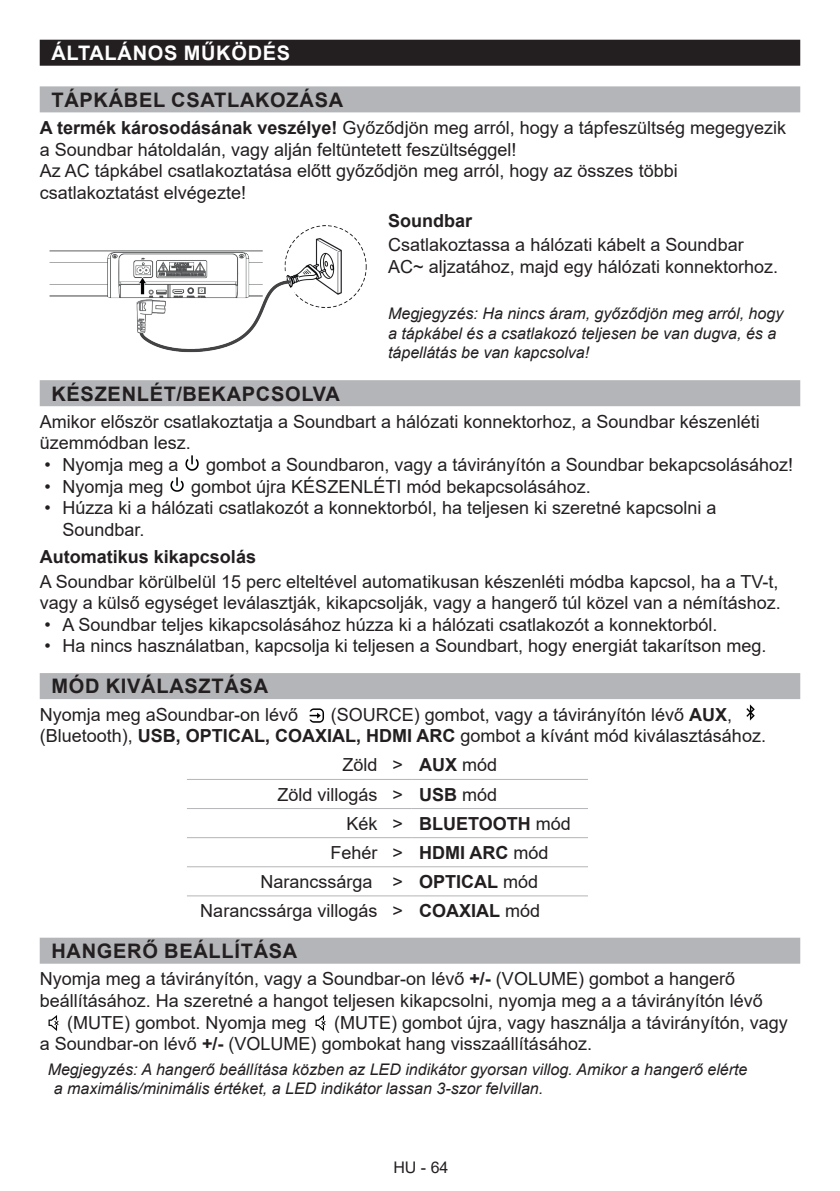
<style>
.page{position:relative;width:840px;height:1191px;background:#fff}
.page>*{position:absolute;margin:0;border:0;box-sizing:border-box;transform-origin:0 0}
.t1{font:700 20px "Arial";letter-spacing:.035em;color:#231f20}
.t2{font:700 20px "Arial";letter-spacing:.035em;color:#fff}
.t3{font:18px/21.6px "Arial";color:#231f20}
.t4{font:700 18px "Arial";color:#231f20}
.t5{font:italic 16px/19.2px "Arial";color:#231f20}
.t6{font:16px "Arial";color:#231f20}
.s1{font-weight:700}
.s2{font-weight:400}
</style>
<div class="page">
<div style="left:40px;top:40px;width:759px;height:26px;background:#231f20"></div>
<div style="left:40px;top:86px;width:759px;height:26px;background:#b4b5b8"></div>
<div style="left:40px;top:380px;width:759px;height:26px;background:#b4b5b8"></div>
<div style="left:40px;top:673px;width:759px;height:26px;background:#b4b5b8"></div>
<div style="left:40px;top:937px;width:759px;height:26px;background:#b4b5b8"></div>
<img style="left:49px;top:225px;width:318px;height:128px">
<img style="left:185px;top:455px;width:14px;height:16px">
<img style="left:170px;top:477px;width:14px;height:15px">
<img style="left:309px;top:708px;width:15px;height:15px">
<img style="left:746px;top:704px;width:9px;height:16px">
<hr style="left:187px;top:779px;width:224px;height:1px;background:#b4b5b8">
<hr style="left:411px;top:779px;width:241px;height:1px;background:#b4b5b8">
<hr style="left:187px;top:808px;width:224px;height:1px;background:#b4b5b8">
<hr style="left:411px;top:808px;width:241px;height:1px;background:#b4b5b8">
<hr style="left:187px;top:837px;width:224px;height:1px;background:#b4b5b8">
<hr style="left:411px;top:837px;width:241px;height:1px;background:#b4b5b8">
<hr style="left:187px;top:866px;width:224px;height:1px;background:#b4b5b8">
<hr style="left:411px;top:866px;width:241px;height:1px;background:#b4b5b8">
<hr style="left:187px;top:895px;width:224px;height:1px;background:#b4b5b8">
<hr style="left:411px;top:895px;width:241px;height:1px;background:#b4b5b8">
<img style="left:48px;top:1015px;width:11px;height:16px">
<img style="left:315px;top:1015px;width:11px;height:16px">
<img style="left:588px;top:779px;width:64px;height:117px">
<p class="t2" style="left:51px;top:39px;width:240px">ÁLTALÁNOS MŰKÖDÉS</p>
<p class="t1" style="left:51px;top:86px;width:293px">TÁPKÁBEL CSATLAKOZÁSA</p>
<p class="t3" style="left:40px;top:117px;width:747px"><span class="s1">A termék károsodásának veszélye!</span> Győződjön meg arról, hogy a tápfeszültség megegyezik a Soundbar hátoldalán, vagy alján feltüntetett feszültséggel!<br>Az AC tápkábel csatlakoztatása előtt győződjön meg arról, hogy az összes többi csatlakoztatást elvégezte!</p>
<p class="t4" style="left:388px;top:208px;width:86px">Soundbar</p>
<p class="t3" style="left:388px;top:234px;width:391px">Csatlakoztassa a hálózati kábelt a Soundbar<br>AC~ aljzatához, majd egy hálózati konnektorhoz.</p>
<p class="t5" style="left:388px;top:304px;width:396px">Megjegyzés: Ha nincs áram, győződjön meg arról, hogy a tápkábel és a csatlakozó teljesen be van dugva, és a tápellátás be van kapcsolva!</p>
<p class="t1" style="left:51px;top:379px;width:290px">KÉSZENLÉT/BEKAPCSOLVA</p>
<p class="t3" style="left:40px;top:410px;width:721px">Amikor először csatlakoztatja a Soundbart a hálózati konnektorhoz, a Soundbar készenléti üzemmódban lesz.</p>
<p class="t3" style="left:44px;top:454px;width:136px">• Nyomja meg a</p>
<p class="t3" style="left:206px;top:454px;width:588px">gombot a Soundbaron, vagy a távirányítón a Soundbar bekapcsolásához!</p>
<p class="t3" style="left:44px;top:475px;width:121px">• Nyomja meg</p>
<p class="t3" style="left:191px;top:475px;width:401px">gombot újra KÉSZENLÉTI mód bekapcsolásához.</p>
<p class="t3" style="left:62px;top:497px;width:655px;text-indent:-18px">• Húzza ki a hálózati csatlakozót a konnektorból, ha teljesen ki szeretné kapcsolni a<br>Soundbar.</p>
<p class="t4" style="left:40px;top:544px;width:218px">Automatikus kikapcsolás</p>
<p class="t3" style="left:40px;top:570px;width:742px">A Soundbar körülbelül 15 perc elteltével automatikusan készenléti módba kapcsol, ha a TV-t, vagy a külső egységet leválasztják, kikapcsolják, vagy a hangerő túl közel van a némításhoz.</p>
<p class="t3" style="left:44px;top:613px;width:674px">• A Soundbar teljes kikapcsolásához húzza ki a hálózati csatlakozót a konnektorból.</p>
<p class="t3" style="left:44px;top:635px;width:723px">• Ha nincs használatban, kapcsolja ki teljesen a Soundbart, hogy energiát takarítson meg.</p>
<p class="t1" style="left:51px;top:672px;width:218px">MÓD KIVÁLASZTÁSA</p>
<p class="t3" style="left:40px;top:703px;width:260px">Nyomja meg aSoundbar-on lévő</p>
<p class="t3" style="left:40px;top:703px;width:727px;text-indent:291px">(SOURCE) gombot, vagy a távirányítón lévő <span class="s1">AUX</span>, (Bluetooth), <span class="s1">USB, OPTICAL, COAXIAL, HDMI ARC</span> gombot a kívánt mód kiválasztásához.</p>
<p class="t3" style="left:342px;top:754px;width:156px">Zöld &gt; <span class="s1">AUX</span> mód</p>
<p class="t3" style="left:277px;top:783px;width:221px">Zöld villogás &gt; <span class="s1">USB</span> mód</p>
<p class="t4" style="left:346px;top:810px;width:226px"><span class="s2">Kék &gt;</span> BLUETOOTH <span class="s2">mód</span></p>
<p class="t3" style="left:330px;top:841px;width:219px">Fehér &gt; <span class="s1">HDMI ARC</span> mód</p>
<p class="t3" style="left:260px;top:870px;width:279px">Narancssárga &gt; <span class="s1">OPTICAL</span> mód</p>
<p class="t3" style="left:200px;top:899px;width:341px">Narancssárga villogás &gt; <span class="s1">COAXIAL</span> mód</p>
<p class="t1" style="left:51px;top:937px;width:247px">HANGERŐ BEÁLLÍTÁSA</p>
<p class="t3" style="left:40px;top:968px;width:696px">Nyomja meg a távirányítón, vagy a Soundbar-on lévő <span class="s1">+/-</span> (VOLUME) gombot a hangerő</p>
<p class="t3" style="left:40px;top:989px;width:724px">beállításához. Ha szeretné a hangot teljesen kikapcsolni, nyomja meg a a távirányítón lévő</p>
<p class="t3" style="left:67px;top:1011px;width:241px">(MUTE) gombot. Nyomja meg</p>
<p class="t3" style="left:40px;top:1011px;width:749px;text-indent:294px">(MUTE) gombot újra, vagy használja a távirányítón, vagy a Soundbar-on lévő <span class="s1">+/-</span> (VOLUME) gombokat hang visszaállításához.</p>
<p class="t5" style="left:54px;top:1060px;width:695px;text-indent:-6px">Megjegyzés: A hangerő beállítása közben az LED indikátor gyorsan villog. Amikor a hangerő elérte a maximális/minimális értéket, a LED indikátor lassan 3-szor felvillan.</p>
<p class="t6" style="left:393px;top:1156px;width:57px">HU - 64</p>
</div>
